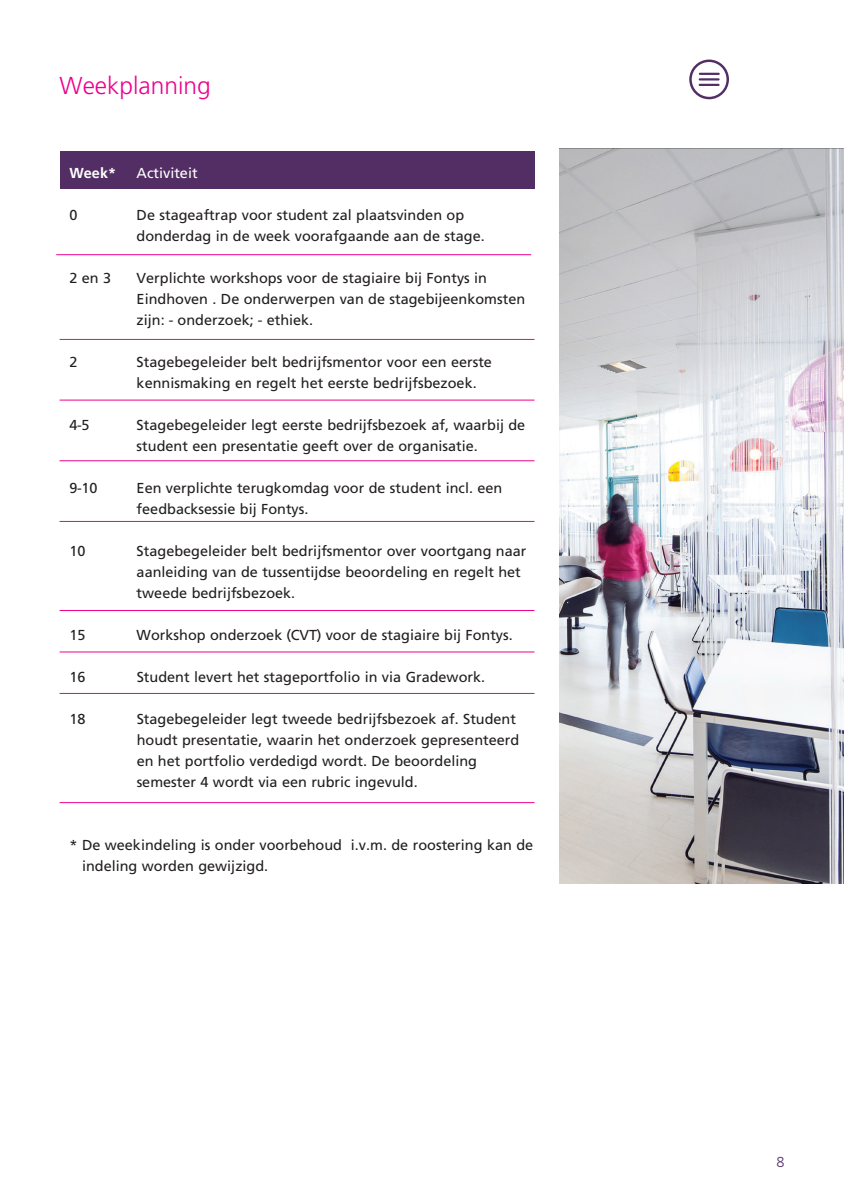
<style>
.page{position:relative;width:844px;height:1191px;background:#fff}
.page>*{position:absolute;margin:0;border:0;box-sizing:border-box;transform-origin:0 0}
.t1{font:300 24.5px "Fontys Frutiger";color:#ed028c}
.t2{font:14.35px/21px "Fontys Frutiger Roman";color:#231f20}
.t3{font:14.35px "Fontys Frutiger Roman";color:#fff}
.t4{font:700 14.35px "Fontys Frutiger";color:#fff}
.t5{font:300 14.35px "Fontys Frutiger";color:#522e64}
</style>
<div class="page">
<div style="left:60px;top:151px;width:474px;height:38px;background:#522e64"></div>
<hr style="left:56px;top:254px;width:475px;height:1px;background:#ed028c">
<hr style="left:60px;top:339px;width:474px;height:1px;background:#ed028c">
<hr style="left:60px;top:400px;width:474px;height:1px;background:#ed028c">
<hr style="left:60px;top:460px;width:474px;height:1px;background:#ed028c">
<hr style="left:60px;top:521px;width:474px;height:1px;background:#ed028c">
<hr style="left:60px;top:610px;width:474px;height:1px;background:#ed028c">
<hr style="left:60px;top:651px;width:474px;height:1px;background:#ed028c">
<hr style="left:60px;top:693px;width:474px;height:1px;background:#ed028c">
<hr style="left:60px;top:802px;width:474px;height:1px;background:#ed028c">
<img style="left:559px;top:149px;width:284px;height:734px">
<svg style="left:689px;top:60px;width:39px;height:39px"></svg>
<hr style="left:698px;top:73px;width:21px;height:2px;background:#522e64">
<hr style="left:698px;top:84px;width:21px;height:2px;background:#522e64">
<hr style="left:698px;top:78px;width:21px;height:2px;background:#522e64">
<h1 class="t1" style="left:60px;top:71px;width:153px">Weekplanning</h1>
<p class="t4" style="left:69px;top:164px;width:48px">Week*</p>
<p class="t3" style="left:137px;top:164px;width:62px">Activiteit</p>
<p class="t2" style="left:69px;top:204px;width:10px">0</p>
<p class="t2" style="left:137px;top:204px;width:349px">De stageaftrap voor student zal plaatsvinden op donderdag in de week voorafgaande aan de stage.</p>
<p class="t2" style="left:69px;top:267px;width:43px">2 en 3</p>
<p class="t2" style="left:137px;top:267px;width:390px">Verplichte workshops voor de stagiaire bij Fontys in<br>Eindhoven . De onderwerpen van de stagebijeenkomsten zijn: - onderzoek; - ethiek.</p>
<p class="t2" style="left:69px;top:351px;width:10px">2</p>
<p class="t2" style="left:137px;top:351px;width:357px">Stagebegeleider belt bedrijfsmentor voor een eerste kennismaking en regelt het eerste bedrijfsbezoek.</p>
<p class="t2" style="left:69px;top:414px;width:22px">4-5</p>
<p class="t2" style="left:137px;top:414px;width:390px">Stagebegeleider legt eerste bedrijfsbezoek af, waarbij de student een presentatie geeft over de organisatie.</p>
<p class="t2" style="left:69px;top:477px;width:30px">9-10</p>
<p class="t2" style="left:137px;top:477px;width:367px">Een verplichte terugkomdag voor de student incl. een feedbacksessie bij Fontys.</p>
<p class="t2" style="left:69px;top:540px;width:18px">10</p>
<p class="t2" style="left:137px;top:540px;width:391px">Stagebegeleider belt bedrijfsmentor over voortgang naar aanleiding van de tussentijdse beoordeling en regelt het tweede bedrijfsbezoek.</p>
<p class="t2" style="left:69px;top:624px;width:18px">15</p>
<p class="t2" style="left:137px;top:624px;width:377px">Workshop onderzoek (CVT) voor de stagiaire bij Fontys.</p>
<p class="t2" style="left:69px;top:666px;width:18px">16</p>
<p class="t2" style="left:137px;top:666px;width:350px">Student levert het stageportfolio in via Gradework.</p>
<p class="t2" style="left:69px;top:708px;width:18px">18</p>
<p class="t2" style="left:137px;top:708px;width:384px">Stagebegeleider legt tweede bedrijfsbezoek af. Student houdt presentatie, waarin het onderzoek gepresenteerd en het portfolio verdedigd wordt. De beoordeling semester 4 wordt via een rubric ingevuld.</p>
<p class="t2" style="left:82px;top:834px;width:452px;text-indent:-12px">* De weekindeling is onder voorbehoud i.v.m. de roostering kan de indeling worden gewijzigd.</p>
<p class="t5" style="left:776px;top:1153px;width:10px">8</p>
</div>
